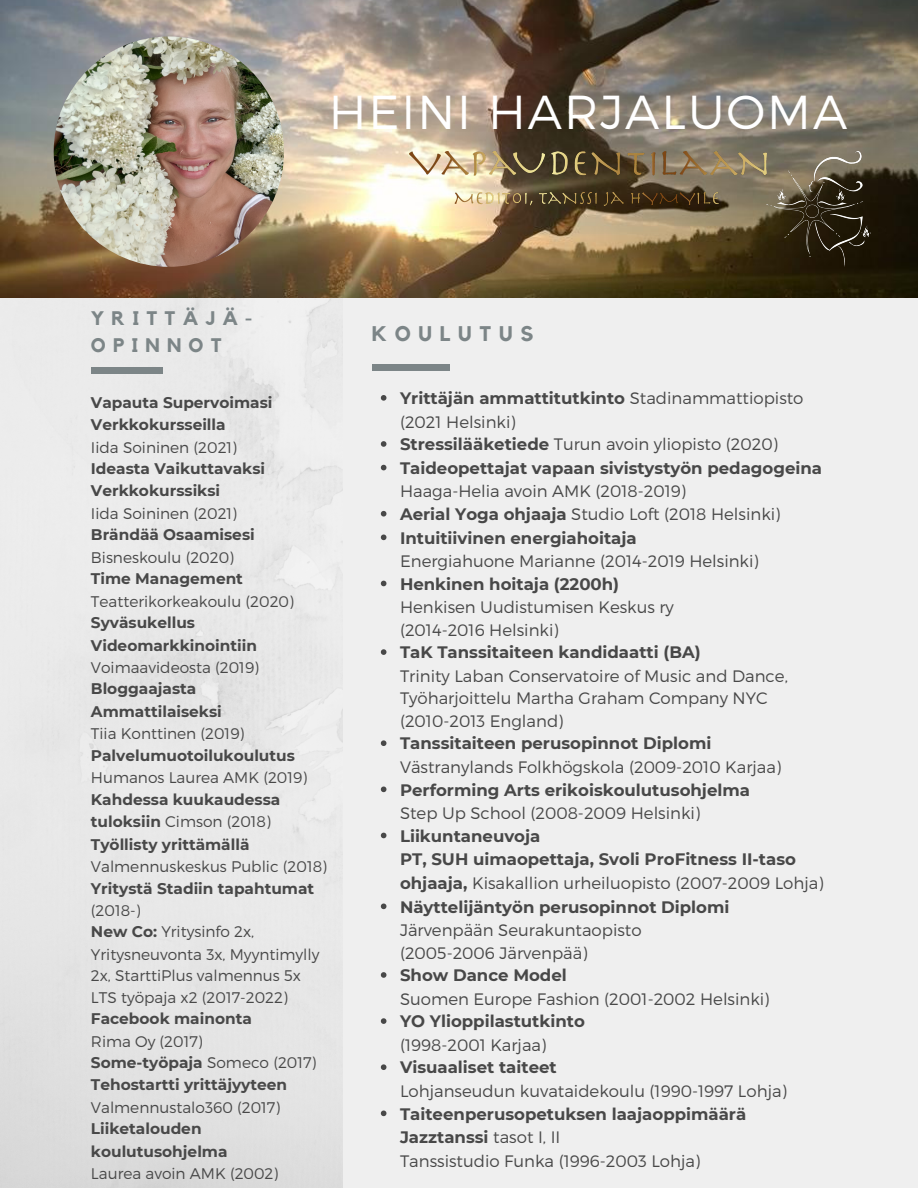
<style>
.page{position:relative;width:918px;height:1188px;background:#fff}
.page>*{position:absolute;margin:0;border:0;box-sizing:border-box;transform-origin:0 0}
.t1{font:300 47.55px "Montserrat";letter-spacing:.04em;color:#fff}
.t2{font:700 21.15px "Kollektif";letter-spacing:.37em;color:#7c8587}
.t3{font:700 19.5px/27px "Kollektif";letter-spacing:.37em;color:#7c8587}
.t4{font:300 16.5px/22.5px "Montserrat";color:#484848}
.t5{font:700 16.5px/23.2px "Montserrat";color:#484848}
.t6{font:700 15.45px/22.5px "Montserrat";color:#484848}
.t7{font:300 15.45px/21.6px "Montserrat";color:#484848}
.s1{font-weight:300}
.s2{font-weight:700}
</style>
<div class="page">
<div style="left:344px;top:267px;width:574px;height:921px;background:#efefef"></div>
<img style="left:0;top:0;width:918px;height:298px">
<img style="left:54px;top:36px;width:230px;height:231px;border-radius:50%">
<svg style="left:381px;top:395px;width:5px;height:6px"></svg>
<svg style="left:381px;top:441px;width:5px;height:6px"></svg>
<svg style="left:381px;top:465px;width:5px;height:5px"></svg>
<svg style="left:381px;top:511px;width:5px;height:6px"></svg>
<svg style="left:381px;top:535px;width:5px;height:5px"></svg>
<svg style="left:381px;top:581px;width:5px;height:5px"></svg>
<svg style="left:381px;top:649px;width:5px;height:6px"></svg>
<svg style="left:381px;top:740px;width:5px;height:6px"></svg>
<svg style="left:381px;top:787px;width:5px;height:5px"></svg>
<svg style="left:381px;top:833px;width:5px;height:5px"></svg>
<svg style="left:381px;top:904px;width:5px;height:5px"></svg>
<svg style="left:381px;top:972px;width:5px;height:6px"></svg>
<svg style="left:381px;top:1018px;width:5px;height:6px"></svg>
<svg style="left:381px;top:1064px;width:5px;height:6px"></svg>
<svg style="left:381px;top:1111px;width:5px;height:5px"></svg>
<div style="left:372px;top:364px;width:77px;height:7px;background:#7c8587"></div>
<div style="left:91px;top:367px;width:72px;height:6px;background:#7c8587"></div>
<img style="left:410px;top:152px;width:356px;height:54px">
<img style="left:766px;top:152px;width:105px;height:114px">
<p class="t3" style="left:91px;top:305px;width:163px">YRITTÄJÄ-<br>OPINNOT</p>
<h1 class="t1" style="left:329px;top:81px;width:520px">HEINI HARJALUOMA</h1>
<p class="t2" style="left:372px;top:324px;width:163px">KOULUTUS</p>
<p class="t6" style="left:91px;top:391px;width:183px">Vapauta Supervoimasi<br>Verkkokursseilla</p>
<p class="t7" style="left:91px;top:435px;width:148px">Iida Soininen (2021)</p>
<p class="t6" style="left:91px;top:457px;width:176px">Ideasta Vaikuttavaksi<br>Verkkokurssiksi</p>
<p class="t7" style="left:91px;top:502px;width:148px">Iida Soininen (2021)</p>
<p class="t6" style="left:91px;top:523px;width:165px">Brändää Osaamisesi</p>
<p class="t7" style="left:91px;top:546px;width:145px">Bisneskoulu (2020)</p>
<p class="t6" style="left:91px;top:567px;width:154px">Time Management</p>
<p class="t7" style="left:91px;top:590px;width:205px">Teatterikorkeakoulu (2020)</p>
<p class="t6" style="left:91px;top:611px;width:168px">Syväsukellus<br>Videomarkkinointiin</p>
<p class="t7" style="left:91px;top:656px;width:170px">Voimaavideosta (2019)</p>
<p class="t6" style="left:91px;top:678px;width:132px">Bloggaajasta<br>Ammattilaiseksi</p>
<p class="t7" style="left:91px;top:722px;width:155px">Tiia Konttinen (2019)</p>
<p class="t6" style="left:91px;top:744px;width:206px">Palvelumuotoilukoulutus</p>
<p class="t7" style="left:91px;top:766px;width:218px">Humanos Laurea AMK (2019)</p>
<p class="t6" style="left:91px;top:788px;width:191px">Kahdessa kuukaudessa tuloksiin <span class="s1">Cimson (2018)<br></span>Työllisty yrittämällä</p>
<p class="t7" style="left:91px;top:855px;width:238px">Valmennuskeskus Public (2018)</p>
<p class="t6" style="left:91px;top:877px;width:225px">Yritystä Stadiin tapahtumat</p>
<p class="t7" style="left:91px;top:899px;width:230px">(2018-)<br><span class="s2">New Co:</span> Yritysinfo 2x,<br>Yritysneuvonta 3x, Myyntimylly<br>2x, StarttiPlus valmennus 5x<br>LTS työpaja x2 (2017-2022)</p>
<p class="t6" style="left:91px;top:1007px;width:162px">Facebook mainonta</p>
<p class="t6" style="left:91px;top:1030px;width:227px;line-height:21.9px"><span class="s1">Rima Oy (2017)<br></span>Some-työpaja <span class="s1">Someco (2017)<br></span>Tehostartti yrittäjyyteen</p>
<p class="t7" style="left:91px;top:1096px;width:191px">Valmennustalo360 (2017)</p>
<p class="t6" style="left:91px;top:1117px;width:138px">Liiketalouden koulutusohjelma</p>
<p class="t7" style="left:91px;top:1162px;width:189px">Laurea avoin AMK (2002)</p>
<p class="t5" style="left:400px;top:386px;width:424px">Yrittäjän ammattitutkinto <span class="s1">Stadinammattiopisto (2021 Helsinki)<br></span>Stressilääketiede <span class="s1">Turun avoin yliopisto (2020)<br></span>Taideopettajat vapaan sivistystyön pedagogeina</p>
<p class="t4" style="left:400px;top:479px;width:382px;line-height:23.1px">Haaga-Helia avoin AMK (2018-2019)<br><span class="s2">Aerial Yoga ohjaaja</span> Studio Loft (2018 Helsinki)<br><span class="s2">Intuitiivinen energiahoitaja</span></p>
<p class="t5" style="left:400px;top:572px;width:221px">Henkinen hoitaja (2200h)</p>
<p class="t4" style="left:400px;top:549px;width:360px">Energiahuone Marianne (2014-2019 Helsinki)</p>
<p class="t4" style="left:400px;top:595px;width:275px">Henkisen Uudistumisen Keskus ry (2014-2016 Helsinki)</p>
<p class="t4" style="left:400px;top:664px;width:389px">Trinity Laban Conservatoire of Music and Dance,<br>Työharjoittelu Martha Graham Company NYC (2010-2013 England)</p>
<p class="t4" style="left:400px;top:755px;width:383px">Västranylands Folkhögskola (2009-2010 Karjaa)</p>
<p class="t4" style="left:400px;top:801px;width:302px">Step Up School (2008-2009 Helsinki)</p>
<p class="t5" style="left:400px;top:848px;width:425px;line-height:23.7px">PT, SUH uimaopettaja, Svoli ProFitness II-taso ohjaaja, <span class="s1">Kisakallion urheiluopisto (2007-2009 Lohja)</span></p>
<p class="t4" style="left:400px;top:918px;width:243px">Järvenpään Seurakuntaopisto (2005-2006 Järvenpää)</p>
<p class="t4" style="left:400px;top:987px;width:371px">Suomen Europe Fashion (2001-2002 Helsinki)</p>
<p class="t4" style="left:400px;top:1033px;width:148px">(1998-2001 Karjaa)</p>
<p class="t4" style="left:400px;top:1079px;width:388px">Lohjanseudun kuvataidekoulu (1990-1997 Lohja)</p>
<p class="t4" style="left:400px;top:1125px;width:302px;line-height:23.7px"><span class="s2">Jazztanssi</span> tasot I, II<br>Tanssistudio Funka (1996-2003 Lohja)</p>
<p class="t5" style="left:400px;top:641px;width:302px">TaK Tanssitaiteen kandidaatti (BA)</p>
<p class="t5" style="left:400px;top:732px;width:313px">Tanssitaiteen perusopinnot Diplomi</p>
<p class="t5" style="left:400px;top:778px;width:352px">Performing Arts erikoiskoulutusohjelma</p>
<p class="t5" style="left:400px;top:824px;width:142px">Liikuntaneuvoja</p>
<p class="t5" style="left:400px;top:895px;width:331px">Näyttelijäntyön perusopinnot Diplomi</p>
<p class="t5" style="left:400px;top:964px;width:168px">Show Dance Model</p>
<p class="t5" style="left:400px;top:1010px;width:186px">YO Ylioppilastutkinto</p>
<p class="t5" style="left:400px;top:1056px;width:158px">Visuaaliset taiteet</p>
<p class="t5" style="left:400px;top:1102px;width:348px">Taiteenperusopetuksen laajaoppimäärä</p>
</div>
